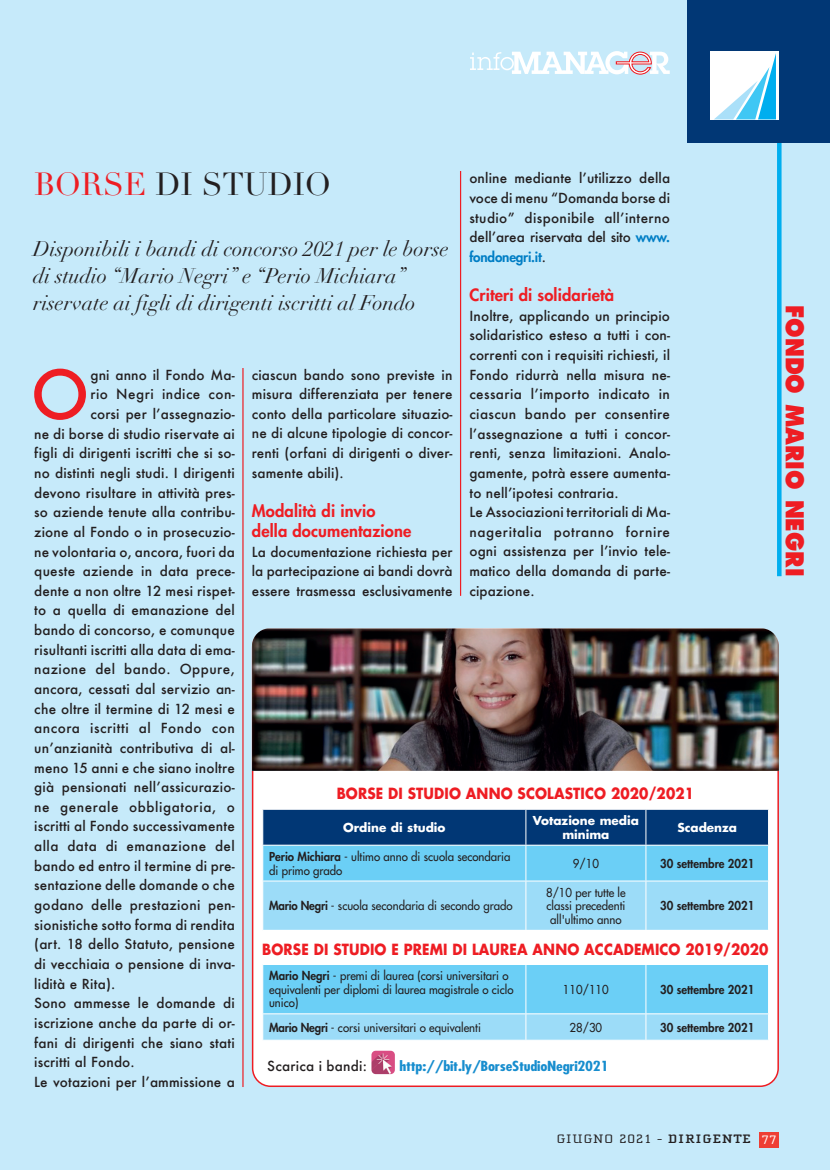
<style>
.page{position:relative;width:830px;height:1170px;background:#fff}
.page>*{position:absolute;margin:0;border:0;box-sizing:border-box;transform-origin:0 0}
.t1{font:500 65.55px "Futura";color:#ee1d23}
.t2{font:31.5px "Didot LH";letter-spacing:-.01em;color:#231f20}
.t3{font:800 24px "Futura";color:#ee1d23;scale:.9 1}
.t4{font:italic 21px/27px "Didot LH";color:#231f20}
.t5{font:800 16.5px/19.6px "Futura";letter-spacing:.01em;color:#ee1d23}
.t6{font:700 15px "Futura";letter-spacing:.01em;color:#ee1d23;scale:.9 1}
.t7{font:500 13.5px/19.6px "Futura";letter-spacing:.015em;color:#231f20;text-align:justify}
.t8{font:500 13.5px "Futura";letter-spacing:.035em;color:#231f20}
.t9{font:700 condensed 13.5px "Futura";letter-spacing:-.015em;color:#178dce;scale:1.2 1}
.t10{font:500 13.5px "Futura";letter-spacing:.04em;color:#231f20}
.t11{font:500 13.5px "Futura";letter-spacing:.045em;color:#231f20}
.t12{font:12.6px "Cholla Slab";letter-spacing:.05em;color:#231f20;scale:1.2 1}
.t13{font:12px/13.5px "Futura";color:#231f20;scale:.95 1}
.t14{font:800 12px "Futura";color:#231f20;scale:.95 1}
.t15{font:700 12px/13.5px "Futura";color:#fff;text-align:center}
.s1{color:#ee1d23}
.s2{font-weight:800;color:#007ec5}
.s3{font-weight:800}
.s4{font-weight:700}
.s5{color:#fff}
</style>
<div class="page">
<div style="left:0;top:0;width:829px;height:1169px;background:#c6eafa"></div>
<svg style="left:470px;top:51px;width:199px;height:23px"></svg>
<div style="left:758px;top:1131px;width:20px;height:16px;background:#ee3e34"></div>
<hr style="left:242px;top:368px;width:1px;height:718px;background:#ee1d23">
<hr style="left:460px;top:171px;width:1px;height:424px;background:#ee1d23">
<div style="left:252px;top:629px;width:525px;height:457px;background:#fff;border-radius:18px"></div>
<img style="left:252px;top:628px;width:526px;height:142px">
<img style="left:371px;top:1050px;width:23px;height:23px">
<div style="left:263px;top:809px;width:504px;height:35px;background:#013775"></div>
<div style="left:263px;top:845px;width:504px;height:35px;background:#6bcff6"></div>
<svg style="left:263px;top:881px;width:504px;height:158px;background:#89d7f7"></svg>
<div style="left:262px;top:930px;width:506px;height:34px;background:#fff"></div>
<hr style="left:525px;top:929px;width:120px;height:1px;background:#fff">
<hr style="left:525px;top:964px;width:120px;height:1px;background:#fff">
<hr style="left:645px;top:881px;width:1px;height:48px;background:#fff">
<hr style="left:645px;top:929px;width:123px;height:1px;background:#fff">
<hr style="left:645px;top:964px;width:123px;height:1px;background:#fff">
<hr style="left:525px;top:1013px;width:120px;height:1px;background:#fff">
<hr style="left:645px;top:1013px;width:123px;height:1px;background:#fff">
<hr style="left:525px;top:809px;width:1px;height:35px;background:#fff">
<hr style="left:645px;top:809px;width:1px;height:35px;background:#fff">
<svg style="left:767px;top:1014px;width:1px;height:25px"></svg>
<hr style="left:525px;top:845px;width:1px;height:35px;background:#fff">
<hr style="left:645px;top:845px;width:1px;height:35px;background:#fff">
<hr style="left:525px;top:881px;width:1px;height:48px;background:#fff">
<hr style="left:262px;top:929px;width:263px;height:1px;background:#fff">
<hr style="left:262px;top:964px;width:263px;height:1px;background:#fff">
<hr style="left:525px;top:964px;width:1px;height:49px;background:#fff">
<hr style="left:645px;top:964px;width:1px;height:49px;background:#fff">
<hr style="left:262px;top:1013px;width:263px;height:1px;background:#fff">
<svg style="left:525px;top:1014px;width:1px;height:25px"></svg>
<svg style="left:645px;top:1014px;width:1px;height:25px"></svg>
<div style="left:776px;top:125px;width:5px;height:451px;background:#00aeef"></div>
<div style="left:686px;top:0;width:143px;height:143px;background:#013775"></div>
<div style="left:710px;top:51px;width:68px;height:68px;background:linear-gradient(to bottom,#fff,#fff)"></div>
<svg style="left:713px;top:53px;width:62px;height:66px;background:#bfeafb"></svg>
<h2 class="t2" style="left:34px;top:165px;width:298px"><span class="s1">BORSE</span> DI STUDIO</h2>
<p class="t7" style="left:469px;top:168px;width:202px">online mediante l’utilizzo della voce di menu “Domanda borse di studio” disponibile all’interno dell’area riservata del sito <span class="s2">www. fondonegri.it</span>.</p>
<p class="t5" style="left:469px;top:285px;width:146px">Criteri di solidarietà</p>
<p class="t7" style="left:469px;top:306px;width:202px;text-align:left">Inoltre, applicando un principio solidaristico esteso a tutti i con&shy;correnti con i requisiti richiesti, il<br>Fondo ridurrà nella misura ne&shy;cessaria l’importo indicato in ciascun bando per consentire l’assegnazione a tutti i concor&shy;renti, senza limitazioni. Analo&shy;gamente, potrà essere aumenta&shy;to nell’ipotesi contraria.<br>Le Associazioni territoriali di Ma&shy;nageritalia potranno fornire ogni assistenza per l’invio tele&shy;matico della domanda di parte&shy;cipazione.</p>
<h3 class="t4" style="left:33px;top:235px;width:417px">Disponibili i bandi di concorso 2021 per le borse di studio “Mario Negri” e “Perio Michiara” riservate ai figli di dirigenti iscritti al Fondo</h3>
<p class="t7" style="left:252px;top:364px;width:202px">ciascun bando sono previste in misura differenziata per tenere conto della particolare situazio&shy;ne di alcune tipologie di concor&shy;renti (orfani di dirigenti o diver&shy;samente abili).</p>
<p class="t5" style="left:252px;top:501px;width:161px">Modalità di invio della documentazione</p>
<p class="t7" style="left:252px;top:541px;width:202px">La documentazione richiesta per la partecipazione ai bandi dovrà essere trasmessa esclusivamente</p>
<h1 class="t1" style="left:31px;top:349px;width:60px">O</h1>
<p class="t7" style="left:90px;top:364px;width:146px">gni anno il Fondo Ma-</p>
<p class="t7" style="left:90px;top:384px;width:146px">rio Negri indice con-</p>
<p class="t7" style="left:90px;top:404px;width:146px">corsi per l’assegnazio-</p>
<p class="t7" style="left:34px;top:423px;width:202px">ne di borse di studio riservate ai</p>
<p class="t7" style="left:34px;top:443px;width:202px">figli di dirigenti iscritti che si so-</p>
<p class="t7" style="left:34px;top:463px;width:202px">no distinti negli studi. I dirigenti</p>
<p class="t7" style="left:34px;top:482px;width:202px">devono risultare in attività pres-</p>
<p class="t7" style="left:34px;top:502px;width:202px">so aziende tenute alla contribu-</p>
<p class="t7" style="left:34px;top:522px;width:202px">zione al Fondo o in prosecuzio-</p>
<p class="t7" style="left:34px;top:541px;width:202px">ne volontaria o, ancora, fuori da</p>
<p class="t7" style="left:34px;top:561px;width:202px">queste aziende in data prece-</p>
<p class="t7" style="left:34px;top:580px;width:202px">dente a non oltre 12 mesi rispet-</p>
<p class="t7" style="left:34px;top:600px;width:202px">to a quella di emanazione del</p>
<p class="t7" style="left:34px;top:620px;width:202px">bando di concorso, e comunque</p>
<p class="t7" style="left:34px;top:639px;width:202px">risultanti iscritti alla data di ema-</p>
<p class="t8" style="left:34px;top:660px;width:202px">nazione del bando. Oppure,</p>
<p class="t7" style="left:34px;top:679px;width:202px">ancora, cessati dal servizio an-</p>
<p class="t7" style="left:34px;top:698px;width:202px">che oltre il termine di 12 mesi e</p>
<p class="t10" style="left:34px;top:719px;width:202px">ancora iscritti al Fondo con</p>
<p class="t7" style="left:34px;top:737px;width:202px">un’anzianità contributiva di al-</p>
<p class="t7" style="left:34px;top:757px;width:202px">meno 15 anni e che siano inoltre</p>
<p class="t7" style="left:34px;top:777px;width:202px">già pensionati nell’assicurazio-</p>
<p class="t11" style="left:34px;top:797px;width:202px">ne generale obbligatoria, o</p>
<p class="t7" style="left:34px;top:816px;width:202px">iscritti al Fondo successivamente</p>
<p class="t8" style="left:34px;top:836px;width:202px">alla data di emanazione del</p>
<p class="t7" style="left:34px;top:855px;width:202px">bando ed entro il termine di pre-</p>
<p class="t7" style="left:34px;top:875px;width:202px">sentazione delle domande o che</p>
<p class="t7" style="left:34px;top:894px;width:202px">godano delle prestazioni pen-</p>
<p class="t7" style="left:34px;top:914px;width:202px">sionistiche sotto forma di rendita</p>
<p class="t7" style="left:34px;top:934px;width:202px">(art. 18 dello Statuto, pensione</p>
<p class="t7" style="left:34px;top:953px;width:202px">di vecchiaia o pensione di inva-</p>
<p class="t7" style="left:34px;top:973px;width:83px">lidità e Rita).</p>
<p class="t7" style="left:34px;top:993px;width:202px">Sono ammesse le domande di</p>
<p class="t7" style="left:34px;top:1012px;width:202px">iscrizione anche da parte di or-</p>
<p class="t7" style="left:34px;top:1032px;width:202px">fani di dirigenti che siano stati</p>
<p class="t7" style="left:34px;top:1052px;width:102px">iscritti al Fondo.</p>
<p class="t7" style="left:34px;top:1071px;width:202px">Le votazioni per l’ammissione a</p>
<p class="t6" style="left:336px;top:782px;width:398px">BORSE DI STUDIO ANNO SCOLASTICO 2020/2021</p>
<p class="t15" style="left:343px;top:820px;width:104px">Ordine di studio</p>
<p class="t15" style="left:532px;top:813px;width:107px">Votazione media minima</p>
<p class="t15" style="left:677px;top:820px;width:61px">Scadenza</p>
<p class="t13" style="left:269px;top:849px;width:255px"><span class="s3">Perio Michiara</span> - ultimo anno di scuola secondaria di primo grado</p>
<p class="t13" style="left:572px;top:856px;width:29px">9/10</p>
<p class="t14" style="left:660px;top:855px;width:100px">30 settembre 2021</p>
<p class="t13" style="left:269px;top:899px;width:257px"><span class="s3">Mario Negri</span> - scuola secondaria di secondo grado</p>
<p class="t13" style="left:546px;top:885px;width:85px;text-align:center">8/10 per tutte le classi precedenti all'ultimo anno</p>
<p class="t14" style="left:660px;top:897px;width:100px">30 settembre 2021</p>
<p class="t6" style="left:262px;top:938px;width:564px">BORSE DI STUDIO E PREMI DI LAUREA ANNO ACCADEMICO 2019/2020</p>
<p class="t13" style="left:269px;top:969px;width:258px"><span class="s3">Mario Negri</span> - premi di laurea (corsi universitari o equivalenti per diplomi di laurea magistrale o ciclo unico)</p>
<p class="t13" style="left:562px;top:982px;width:50px">110/110</p>
<p class="t14" style="left:660px;top:981px;width:100px">30 settembre 2021</p>
<p class="t13" style="left:269px;top:1020px;width:224px"><span class="s3">Mario Negri</span> - corsi universitari o equivalenti</p>
<p class="t13" style="left:569px;top:1020px;width:36px">28/30</p>
<p class="t14" style="left:660px;top:1019px;width:100px">30 settembre 2021</p>
<p class="t7" style="left:267px;top:1055px;width:101px">Scarica i bandi:</p>
<p class="t9" style="left:399px;top:1057px;width:176px">http://bit.ly/BorseStudioNegri2021</p>
<h3 class="t3" style="left:809px;top:305px;width:302px;rotate:90deg">FONDO MARIO NEGRI</h3>
<p class="t12" style="left:556px;top:1132px;width:185px">GIUGNO 2021 - <span class="s4">DIRIGENTE</span> <span class="s5">77</span></p>
</div>
